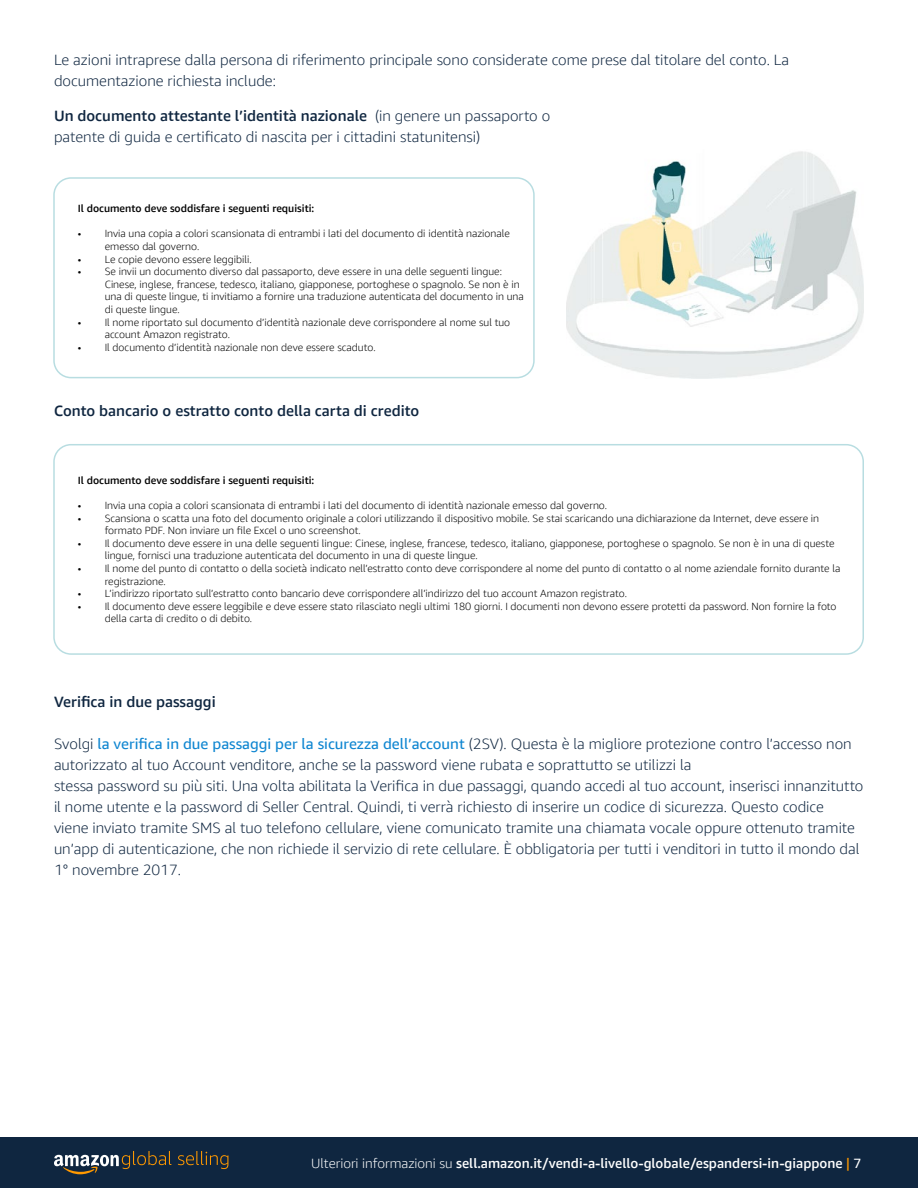
<style>
.page{position:relative;width:918px;height:1188px;background:#fff}
.page>*{position:absolute;margin:0;border:0;box-sizing:border-box;transform-origin:0 0}
.t1{font:300 15px/21px "Amazon Ember Display";color:#0f2640}
.t2{font:500 15px "Amazon Ember Display";color:#0f2640}
.t3{font:500 13.5px "Amazon Ember Display";color:#fff}
.t4{font:300 10.5px/12.6px "Amazon Ember Display";color:#000101}
.t5{font:500 10.5px "Amazon Ember Display";color:#000101}
.s1{font-weight:500}
.s2{font-weight:400;color:#0f86d1}
.s3{font-weight:300}
.s4{font-weight:400;color:#f90}
.s5{font-weight:400}
</style>
<div class="page">
<div style="left:0;top:1137px;width:918px;height:51px;background:#0f2640"></div>
<svg style="left:54px;top:1151px;width:174px;height:23px"></svg>
<img style="left:566px;top:151px;width:298px;height:227px">
<div style="left:53px;top:177px;width:482px;height:201px;border:2px solid #b8dde1;border-radius:17px"></div>
<div style="left:53px;top:444px;width:811px;height:211px;border:2px solid #b8dde1;border-radius:17px"></div>
<h1 class="t1" style="left:54px;top:49px;width:737px">Le azioni intraprese dalla persona di riferimento principale sono considerate come prese dal titolare del conto. La documentazione richiesta include:</h1>
<h1 class="t1" style="left:54px;top:106px;width:498px"><span class="s1">Un documento attestante l’identità nazionale</span> (in genere un passaporto o patente di guida e certificato di nascita per i cittadini statunitensi)</h1>
<p class="t5" style="left:78px;top:202px;width:238px">Il documento deve soddisfare i seguenti requisiti:</p>
<p class="t4" style="left:105px;top:228px;width:407px;text-indent:-27px">• Invia una copia a colori scansionata di entrambi i lati del documento di identità nazionale emesso dal governo.</p>
<p class="t4" style="left:78px;top:253px;width:175px">• Le copie devono essere leggibili.</p>
<p class="t4" style="left:105px;top:265px;width:421px;text-indent:-27px">• Se invii un documento diverso dal passaporto, deve essere in una delle seguenti lingue:<br>Cinese, inglese, francese, tedesco, italiano, giapponese, portoghese o spagnolo. Se non è in una di queste lingue, ti invitiamo a fornire una traduzione autenticata del documento in una di queste lingue.</p>
<p class="t4" style="left:105px;top:316px;width:407px;text-indent:-27px">• Il nome riportato sul documento d’identità nazionale deve corrispondere al nome sul tuo account Amazon registrato.</p>
<p class="t4" style="left:78px;top:341px;width:299px">• Il documento d’identità nazionale non deve essere scaduto.</p>
<h1 class="t2" style="left:54px;top:402px;width:367px">Conto bancario o estratto conto della carta di credito</h1>
<p class="t5" style="left:78px;top:474px;width:238px">Il documento deve soddisfare i seguenti requisiti:</p>
<p class="t4" style="left:78px;top:499px;width:531px">• Invia una copia a colori scansionata di entrambi i lati del documento di identità nazionale emesso dal governo.</p>
<p class="t4" style="left:105px;top:512px;width:716px;text-indent:-27px">• Scansiona o scatta una foto del documento originale a colori utilizzando il dispositivo mobile. Se stai scaricando una dichiarazione da Internet, deve essere in formato PDF. Non inviare un file Excel o uno screenshot.</p>
<p class="t4" style="left:105px;top:537px;width:731px;text-indent:-27px">• Il documento deve essere in una delle seguenti lingue: Cinese, inglese, francese, tedesco, italiano, giapponese, portoghese o spagnolo. Se non è in una di queste lingue, fornisci una traduzione autenticata del documento in una di queste lingue.</p>
<p class="t4" style="left:105px;top:562px;width:737px;text-indent:-27px">• Il nome del punto di contatto o della società indicato nell’estratto conto deve corrispondere al nome del punto di contatto o al nome aziendale fornito durante la registrazione.</p>
<p class="t4" style="left:78px;top:587px;width:551px">• L’indirizzo riportato sull’estratto conto bancario deve corrispondere all’indirizzo del tuo account Amazon registrato.</p>
<p class="t4" style="left:105px;top:600px;width:733px;text-indent:-27px">• Il documento deve essere leggibile e deve essere stato rilasciato negli ultimi 180 giorni. I documenti non devono essere protetti da password. Non fornire la foto della carta di credito o di debito.</p>
<h1 class="t2" style="left:54px;top:692px;width:163px">Verifica in due passaggi</h1>
<p class="t1" style="left:54px;top:733px;width:811px">Svolgi <span class="s2">la verifica in due passaggi per la sicurezza dell’account</span> (2SV). Questa è la migliore protezione contro l’accesso non autorizzato al tuo Account venditore, anche se la password viene rubata e soprattutto se utilizzi la<br>stessa password su più siti. Una volta abilitata la Verifica in due passaggi, quando accedi al tuo account, inserisci innanzitutto il nome utente e la password di Seller Central. Quindi, ti verrà richiesto di inserire un codice di sicurezza. Questo codice<br>viene inviato tramite SMS al tuo telefono cellulare, viene comunicato tramite una chiamata vocale oppure ottenuto tramite un’app di autenticazione, che non richiede il servizio di rete cellulare. È obbligatoria per tutti i venditori in tutto il mondo dal 1° novembre 2017.</p>
<p class="t3" style="left:311px;top:1154px;width:552px"><span class="s3">Ulteriori informazioni su</span> sell.amazon.it/vendi-a-livello-globale/espandersi-in-giappone <span class="s4">|</span> <span class="s5">7</span></p>
</div>
